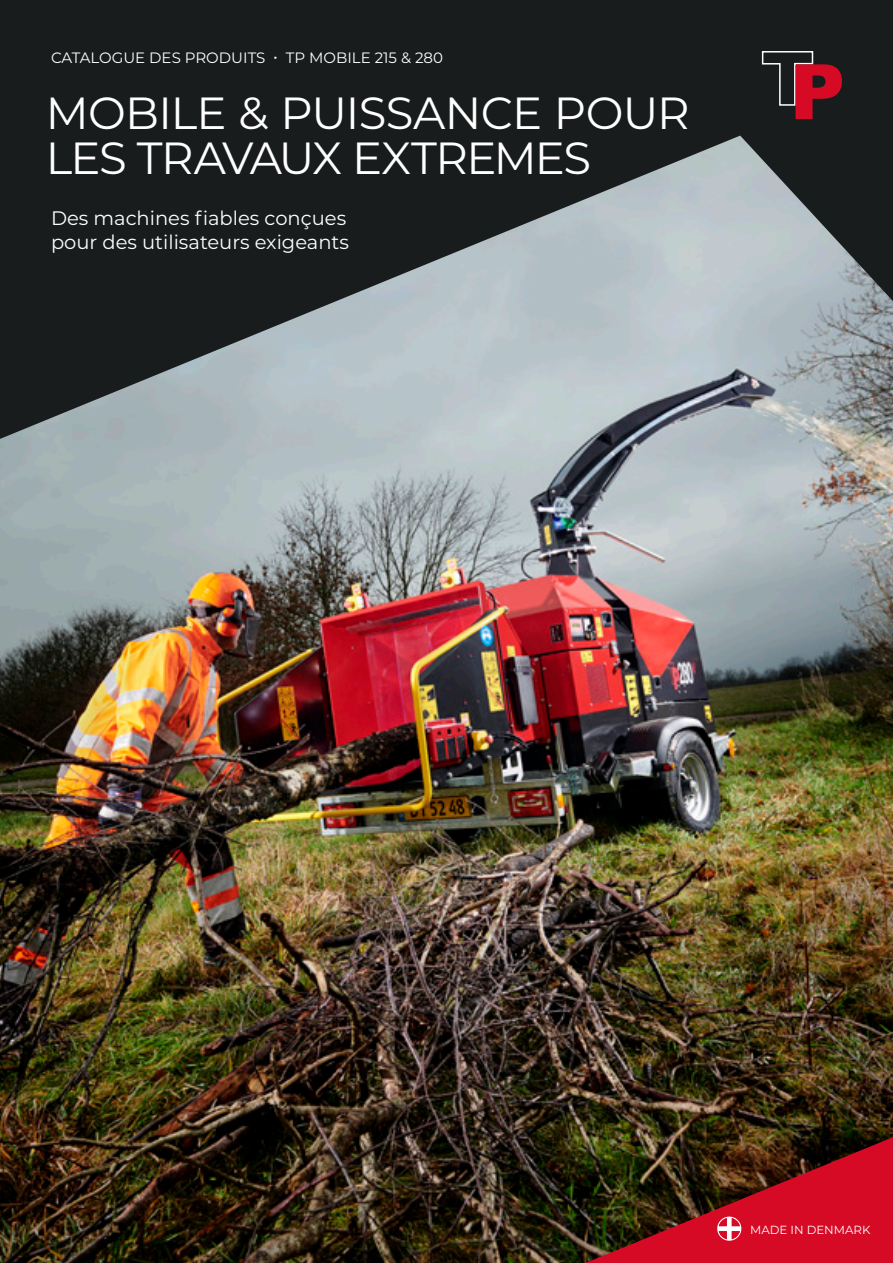
<style>
.page{position:relative;width:893px;height:1263px;background:#fff}
.page>*{position:absolute;margin:0;border:0;box-sizing:border-box;transform-origin:0 0}
.t1{font:45px/45px "Montserrat";letter-spacing:-.025em;color:#fff}
.t2{font:19.5px/23.4px "Montserrat";color:#fff}
.t3{font:15px "Montserrat";color:#fff}
.t4{font:11.7px "Montserrat";color:#fff}
</style>
<div class="page">
<img style="left:0;top:439px;width:893px;height:824px">
<svg style="left:0;top:0;width:893px;height:439px;fill:#191c1c"></svg>
<svg style="left:761px;top:50px;width:81px;height:69px"></svg>
<img style="left:585px;top:1137px;width:308px;height:126px">
<p class="t3" style="left:51px;top:47px;width:393px">CATALOGUE DES PRODUITS • TP MOBILE 215 &amp; 280</p>
<h1 class="t1" style="left:46px;top:89px;width:646px">MOBILE &amp; PUISSANCE POUR<br>LES TRAVAUX EXTREMES</h1>
<p class="t2" style="left:51px;top:206px;width:299px">Des machines fiables conçues pour des utilisateurs exigeants</p>
<p class="t4" style="left:750px;top:1222px;width:122px">MADE IN DENMARK</p>
</div>
